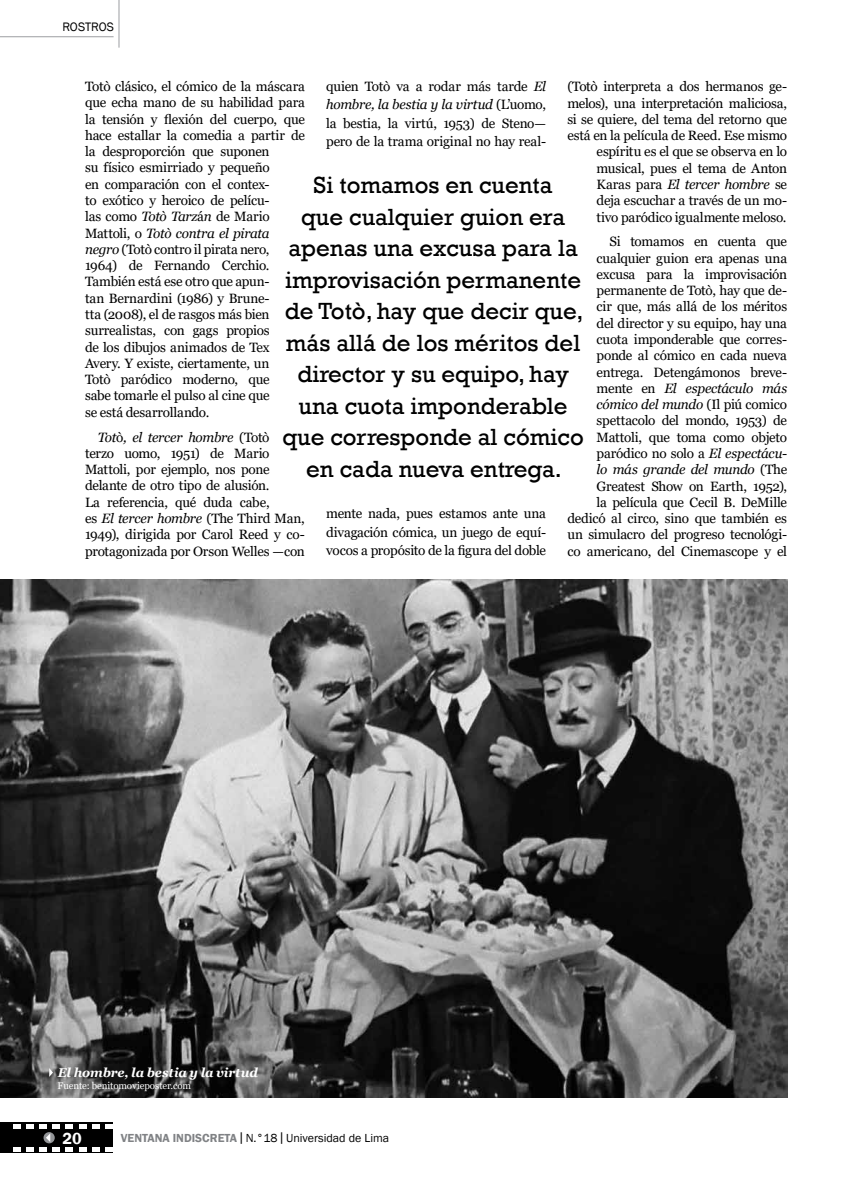
<style>
.page{position:relative;width:851px;height:1191px;background:#fff}
.page>*{position:absolute;margin:0;border:0;box-sizing:border-box;transform-origin:0 0}
.t1{font:24px/31.5px "Rockwell";color:#000;text-align:center}
.t2{font:600 16.5px "Franklin Gothic";color:#fff}
.t3{font:13.5px/16.4px "Georgia";letter-spacing:-.015em;color:#000}
.t4{font:italic 700 12.75px "Georgia";letter-spacing:-.01em;color:#fff}
.t5{font:12.6px "Franklin Gothic";letter-spacing:-.005em;color:#000}
.t6{font:12px "Franklin Gothic";color:#000}
.t7{font:9.75px "Georgia";letter-spacing:-.01em;color:#fff}
.s1{font-style:italic}
.s2{font-weight:600;color:#808285}
.s3{font-size:9.6px}
</style>
<div class="page">
<hr style="left:0;top:36px;width:113px;height:1px;background:#a7a9ac">
<hr style="left:118px;top:0;width:1px;height:48px;background:#a7a9ac">
<div style="left:0;top:1122px;width:112px;height:31px;background:#000"></div>
<svg style="left:105px;top:1124px;width:7px;height:4px"></svg>
<svg style="left:92px;top:1124px;width:7px;height:4px"></svg>
<svg style="left:79px;top:1124px;width:7px;height:4px"></svg>
<svg style="left:66px;top:1124px;width:7px;height:4px"></svg>
<svg style="left:27px;top:1124px;width:7px;height:4px"></svg>
<svg style="left:13px;top:1124px;width:7px;height:4px"></svg>
<svg style="left:105px;top:1147px;width:7px;height:4px"></svg>
<svg style="left:92px;top:1147px;width:7px;height:4px"></svg>
<svg style="left:79px;top:1147px;width:7px;height:4px"></svg>
<svg style="left:66px;top:1147px;width:7px;height:4px"></svg>
<svg style="left:27px;top:1147px;width:7px;height:4px"></svg>
<svg style="left:13px;top:1147px;width:7px;height:4px"></svg>
<svg style="left:40px;top:1124px;width:20px;height:27px"></svg>
<img style="left:0;top:579px;width:787px;height:518px">
<svg style="left:49px;top:1068px;width:4px;height:8px"></svg>
<p class="t5" style="left:62px;top:19px;width:53px">ROSTROS</p>
<p class="t3" style="left:85px;top:78px;width:221px">Totò clásico, el cómico de la máscara que echa mano de su habilidad para la tensión y flexión del cuerpo, que hace estallar la comedia a partir de la desproporción que suponen<br>su físico esmirriado y pequeño<br>en comparación con el contex-<br>to exótico y heroico de pelícu-<br>las como <span class="s1">Totò Tarz</span>á<span class="s1">n</span> de Mario<br>Mattoli, o <span class="s1">Totò contra el pirata negro</span> (Totò contro il pirata nero,<br>1964) de Fernando Cerchio.<br>También está ese otro que apun-<br>tan Bernardini (1986) y Brune-<br>tta (2008), el de rasgos más bien surrealistas, con gags propios<br>de los dibujos animados de Tex<br>Avery. Y existe, ciertamente, un<br>Totò paródico moderno, que<br>sabe tomarle el pulso al cine que<br>se está desarrollando.</p>
<p class="t3" style="left:85px;top:429px;width:221px;text-indent:13px"><span class="s1">Tot</span>ò<span class="s1">, el tercer hombre</span> (Totò<br>terzo uomo, 1951) de Mario<br>Mattoli, por ejemplo, nos pone delante de otro tipo de alusión.<br>La referencia, qué duda cabe,<br>es <span class="s1">El tercer hombre</span> (The Third Man,<br>1949), dirigida por Carol Reed y co&shy;protagonizada por Orson Welles —con</p>
<p class="t3" style="left:326px;top:78px;width:221px;line-height:18.3px;text-align:justify">quien Totò va a rodar más tarde <span class="s1">El hombre, la bestia y la virtud</span> (L’uomo, la bestia, la virtú, 1953) de Steno— pero de la trama original no hay real-</p>
<p class="t3" style="left:567px;top:79px;width:221px;text-align:right">(Totò interpreta a dos hermanos ge&shy;melos), una interpretación maliciosa, si se quiere, del tema del retorno que está en la película de Reed. Ese mismo espíritu es el que se observa en lo musical, pues el tema de Anton Karas para <span class="s1">El tercer hombre</span> se<br>deja escuchar a través de un mo-<br>tivo paródico igualmente meloso.</p>
<p class="t3" style="left:567px;top:234px;width:221px;text-align:right">Si tomamos en cuenta que cualquier guion era apenas una excusa para la improvisación permanente de Totò, hay que de-<br>cir que, más allá de los méritos<br>del director y su equipo, hay una cuota imponderable que corres&shy;ponde al cómico en cada nueva entrega. Detengámonos breve&shy;mente en <span class="s1">El espectáculo más cómico del mundo</span> (Il piú comico spettacolo del mondo, 1953) de<br>Mattoli, que toma como objeto paródico no solo a <span class="s1">El espectácu-<br>lo más grande del mundo</span> (The<br>Greatest Show on Earth, 1952),<br>la película que Cecil B. DeMille dedicó al circo, sino que también es un simulacro del progreso tecnológi&shy;co americano, del Cinemascope y el</p>
<p class="t1" style="left:282px;top:170px;width:303px">Si tomamos en cuenta<br>que cualquier guion era apenas una excusa para la improvisación permanente de Totò, hay que decir que, más allá de los méritos del director y su equipo, hay una cuota imponderable que corresponde al cómico en cada nueva entrega.</p>
<p class="t3" style="left:326px;top:505px;width:221px;line-height:18.3px;text-align:justify">mente nada, pues estamos ante una divagación cómica, un juego de equí&shy;vocos a propósito de la figura del doble</p>
<p class="t4" style="left:58px;top:1064px;width:202px">El hombre, la bestia y la virtud</p>
<p class="t7" style="left:58px;top:1079px;width:135px">Fuente: benitomovieposter.com</p>
<p class="t2" style="left:62px;top:1127px;width:21px">20</p>
<p class="t6" style="left:121px;top:1130px;width:270px"><span class="s2">VENTANA INDISCRETA</span><span class="s3">│</span>N.°18<span class="s3">│</span>Universidad de Lima</p>
</div>
